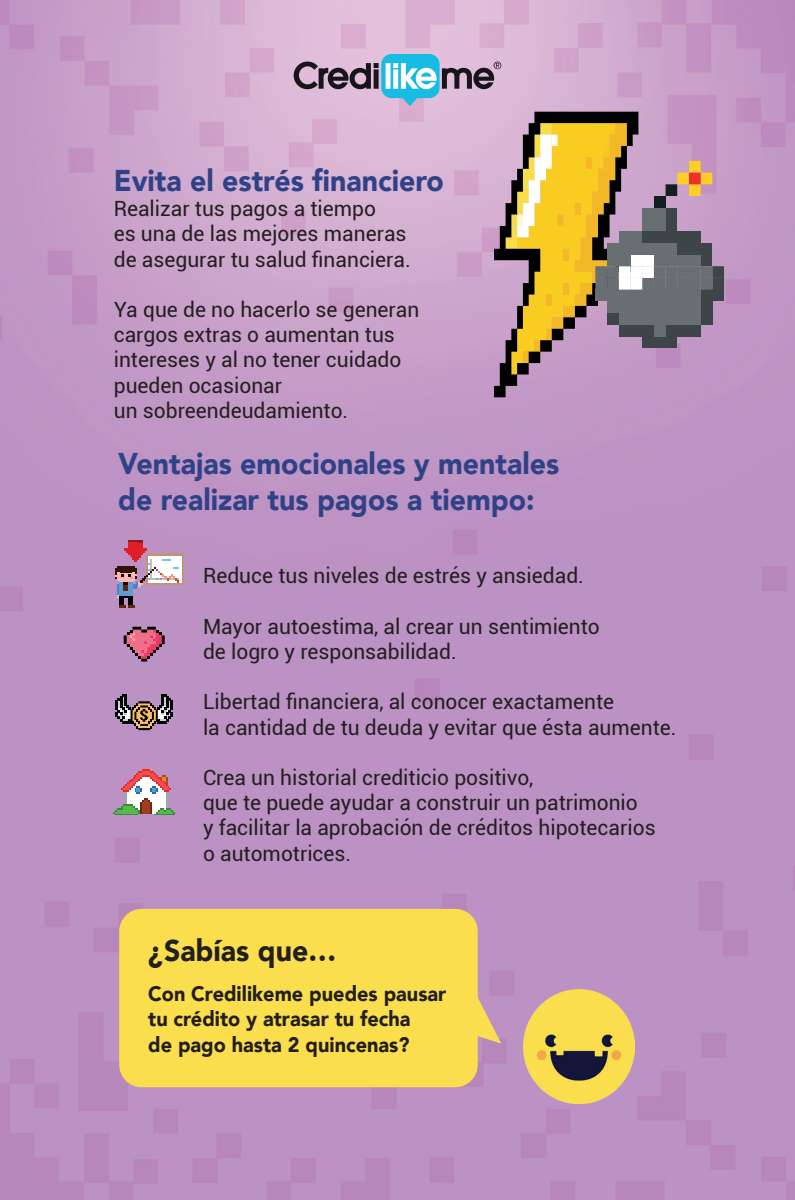
<style>
.page{position:relative;width:795px;height:1200px;background:#fff}
.page>*{position:absolute;margin:0;border:0;box-sizing:border-box;transform-origin:0 0}
.t1{font:900 30px/36px "Avenir";color:#304287;scale:.95 1}
.t2{font:900 30px "Avenir";color:#231f20;scale:.95 1}
.t3{font:21px/25.2px "Roboto";color:#231f20}
.t4{font:900 21px/25.2px "Avenir";color:#231f20;scale:.95 1}
</style>
<div class="page">
<img style="left:0;top:0;width:795px;height:1200px">
<div style="left:119px;top:909px;width:359px;height:178px;background:#fade4e;border-radius:22px"></div>
<svg style="left:477px;top:983px;width:24px;height:61px"></svg>
<img style="left:524px;top:989px;width:110px;height:115px">
<svg style="left:494px;top:112px;width:230px;height:285px;background:#ac907d"></svg>
<svg style="left:294px;top:54px;width:207px;height:52px;background:#a0a5bd"></svg>
<svg style="left:113px;top:769px;width:62px;height:46px"></svg>
<svg style="left:124px;top:627px;width:41px;height:35px"></svg>
<svg style="left:116px;top:694px;width:57px;height:36px;background:#816a6c"></svg>
<svg style="left:116px;top:541px;width:67px;height:66px"></svg>
<h1 class="t1" style="left:114px;top:162px;width:349px">Evita el estrés financiero</h1>
<p class="t3" style="left:114px;top:195px;width:299px">Realizar tus pagos a tiempo<br>es una de las mejores maneras de asegurar tu salud financiera.</p>
<p class="t3" style="left:114px;top:296px;width:307px">Ya que de no hacerlo se generan cargos extras o aumentan tus intereses y al no tener cuidado pueden ocasionar<br>un sobreendeudamiento.</p>
<h1 class="t1" style="left:118px;top:445px;width:466px">Ventajas emocionales y mentales de realizar tus pagos a tiempo:</h1>
<p class="t3" style="left:203px;top:563px;width:382px">Reduce tus niveles de estrés y ansiedad.</p>
<p class="t3" style="left:203px;top:613px;width:398px">Mayor autoestima, al crear un sentimiento de logro y responsabilidad.</p>
<p class="t3" style="left:203px;top:689px;width:475px">Libertad financiera, al conocer exactamente<br>la cantidad de tu deuda y evitar que ésta aumente.</p>
<p class="t3" style="left:203px;top:764px;width:454px">Crea un historial crediticio positivo,<br>que te puede ayudar a construir un patrimonio<br>y facilitar la aprobación de créditos hipotecarios o automotrices.</p>
<h1 class="t2" style="left:148px;top:925px;width:200px">¿Sabías que…</h1>
<p class="t4" style="left:148px;top:981px;width:315px">Con Credilikeme puedes pausar tu crédito y atrasar tu fecha<br>de pago hasta 2 quincenas?</p>
</div>
